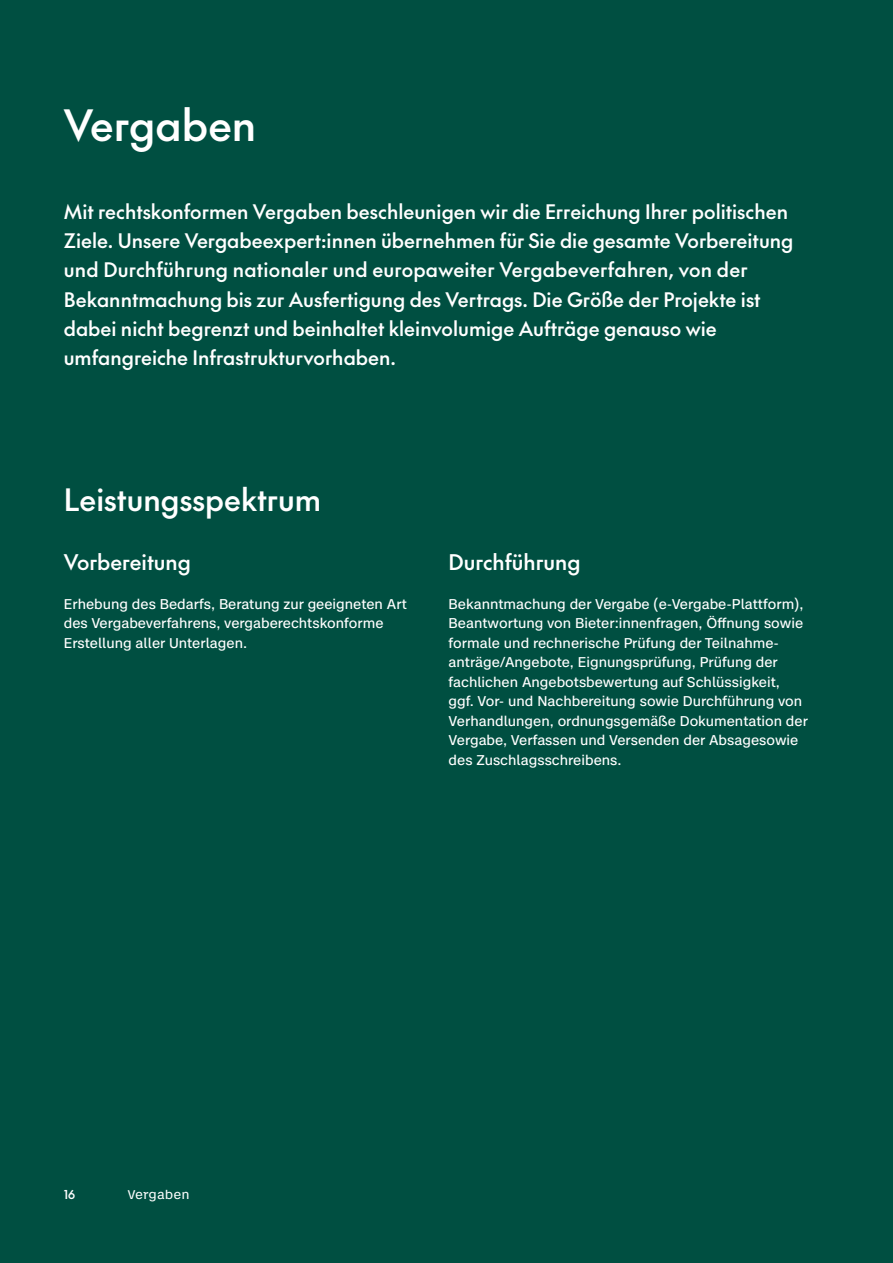
<style>
.page{position:relative;width:893px;height:1263px;background:#004f41}
.page>*{position:absolute;margin:0;border:0;box-sizing:border-box;transform-origin:0 0}
.t1{font:500 42px "The Future";color:#fff}
.t2{font:500 30px "The Future";color:#fff}
.t3{font:500 21px "The Future";color:#fff}
.t4{font:500 19.5px/29.2px "The Future";color:#fff}
.t5{font:13.5px/19.5px "Case Text";color:#fff}
.t6{font:12px "Case Micro";color:#fff}
.t7{font:500 12px "The Future";color:#fff}
</style>
<div class="page">
<h1 class="t1" style="left:64px;top:95px;width:194px">Vergaben</h1>
<p class="t4" style="left:64px;top:196px;width:731px">Mit rechtskonformen Vergaben beschleunigen wir die Erreichung Ihrer politischen Ziele. Unsere Vergabeexpert:innen übernehmen für Sie die gesamte Vorbereitung und Durchführung nationaler und europaweiter Vergabeverfahren, von der Bekanntmachung bis zur Ausfertigung des Vertrags. Die Größe der Projekte ist dabei nicht begrenzt und beinhaltet kleinvolumige Aufträge genauso wie umfangreiche Infrastrukturvorhaben.</p>
<h2 class="t2" style="left:64px;top:479px;width:259px">Leistungsspektrum</h2>
<h3 class="t3" style="left:64px;top:547px;width:129px">Vorbereitung</h3>
<p class="t5" style="left:64px;top:594px;width:345px">Erhebung des Bedarfs, Beratung zur geeigneten Art des Vergabeverfahrens, vergaberechtskonforme<br>Erstellung aller Unterlagen.</p>
<h3 class="t3" style="left:449px;top:547px;width:134px">Durchführung</h3>
<p class="t5" style="left:449px;top:594px;width:361px">Bekanntmachung der Vergabe (e-Vergabe-Plattform), Beantwortung von Bieter:innenfragen, Öffnung sowie formale und rechnerische Prüfung der Teilnahme&shy;anträge/Angebote, Eignungsprüfung, Prüfung der fachlichen Angebotsbewertung auf Schlüssigkeit, ggf. Vor- und Nachbereitung sowie Durchführung von Verhandlungen, ordnungsgemäße Dokumentation der Vergabe, Verfassen und Versenden der Absagesowie des Zuschlagsschreibens.</p>
<p class="t7" style="left:64px;top:1186px;width:13px">16</p>
<p class="t6" style="left:128px;top:1185px;width:63px">Vergaben</p>
</div>
